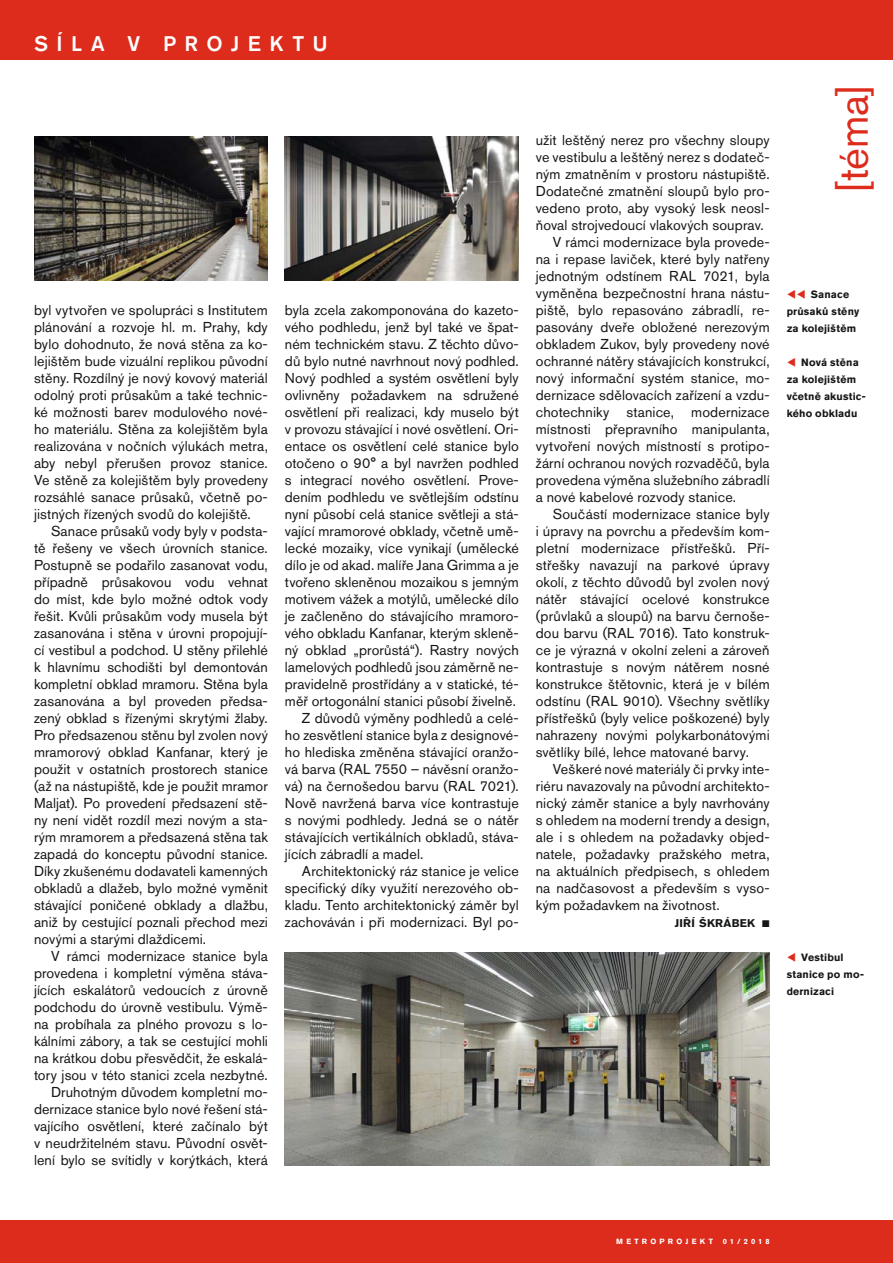
<style>
.page{position:relative;width:893px;height:1263px;background:#fff}
.page>*{position:absolute;margin:0;border:0;box-sizing:border-box;transform-origin:0 0}
.t1{font:42px "Akzidenz Grotesk CE";color:#dd2b1c}
.t2{font:500 21px "Akzidenz Grotesk CE";letter-spacing:.405em;color:#fff}
.t3{font:14.25px/17px "Akzidenz Grotesk CE";letter-spacing:.005em;color:#151616;text-align:justify}
.t4{font:700 11.1px "Akzidenz Grotesk CE";letter-spacing:.03em;color:#151616}
.t5{font:700 10.5px/17px "Akzidenz Grotesk CE";letter-spacing:.015em;color:#151616}
.t6{font:700 7.5px "Akzidenz Grotesk CE";letter-spacing:.43em;color:#fff}
.s1{color:#dd2b1c}
</style>
<div class="page">
<div style="left:0;top:0;width:893px;height:60px;background:#dd2b1c"></div>
<img style="left:285px;top:136px;width:234px;height:145px">
<img style="left:34px;top:136px;width:234px;height:145px">
<img style="left:285px;top:952px;width:485px;height:213px">
<div style="left:0;top:1220px;width:893px;height:43px;background:#dd2b1c"></div>
<h2 class="t2" style="left:34px;top:36px;width:295px">SÍLA V PROJEKTU</h2>
<p class="t3" style="left:34px;top:303px;width:235px">byl vytvořen ve spolupráci s Institutem plánování a rozvoje hl. m. Prahy, kdy bylo dohodnuto, že nová stěna za ko&shy;lejištěm bude vizuální replikou původní stěny. Rozdílný je nový kovový materiál odolný proti průsakům a také technic&shy;ké možnosti barev modulového nové&shy;ho materiálu. Stěna za kolejištěm byla realizována v nočních výlukách metra, aby nebyl přerušen provoz stanice.<br>Ve stěně za kolejištěm byly provedeny rozsáhlé sanace průsaků, včetně po&shy;jistných řízených svodů do kolejiště.</p>
<p class="t3" style="left:34px;top:524px;width:235px;text-indent:17px">Sanace průsaků vody byly v podsta&shy;tě řešeny ve všech úrovních stanice.<br>Postupně se podařilo zasanovat vodu, případně průsakovou vodu vehnat do míst, kde bylo možné odtok vody řešit. Kvůli průsakům vody musela být zasanována i stěna v úrovni propojují&shy;cí vestibul a podchod. U stěny přilehlé k hlavnímu schodišti byl demontován kompletní obklad mramoru. Stěna byla zasanována a byl proveden předsa&shy;zený obklad s řízenými skrytými žlaby.<br>Pro předsazenou stěnu byl zvolen nový mramorový obklad Kanfanar, který je použit v ostatních prostorech stanice (až na nástupiště, kde je použit mramor Maljat). Po provedení předsazení stě&shy;ny není vidět rozdíl mezi novým a sta&shy;rým mramorem a předsazená stěna tak zapadá do konceptu původní stanice.<br>Díky zkušenému dodavateli kamenných obkladů a dlažeb, bylo možné vyměnit stávající poničené obklady a dlažbu, aniž by cestující poznali přechod mezi novými a starými dlaždicemi.</p>
<p class="t3" style="left:34px;top:949px;width:235px;text-align:right">V rámci modernizace stanice byla provedena i kompletní výměna stáva&shy;jících eskalátorů vedoucích z úrovně podchodu do úrovně vestibulu. Výmě&shy;na probíhala za plného provozu s lo&shy;kálními zábory, a tak se cestující mohli na krátkou dobu přesvědčit, že eskalá&shy;tory jsou v této stanici zcela nezbytné.<br>Druhotným důvodem kompletní mo&shy;dernizace stanice bylo nové řešení stá&shy;vajícího osvětlení, které začínalo být v neudržitelném stavu. Původní osvět&shy;lení bylo se svítidly v korýtkách, která</p>
<p class="t3" style="left:285px;top:303px;width:235px">byla zcela zakomponována do kazeto-</p>
<p class="t3" style="left:285px;top:320px;width:235px">vého podhledu, jenž byl také ve špat-</p>
<p class="t3" style="left:285px;top:337px;width:235px">ném technickém stavu. Z těchto důvo-</p>
<p class="t3" style="left:285px;top:354px;width:235px">dů bylo nutné navrhnout nový podhled.</p>
<p class="t3" style="left:285px;top:371px;width:235px">Nový podhled a systém osvětlení byly</p>
<p class="t3" style="left:285px;top:388px;width:235px">ovlivněny požadavkem na sdružené</p>
<p class="t3" style="left:285px;top:405px;width:235px">osvětlení při realizaci, kdy muselo být</p>
<p class="t3" style="left:285px;top:422px;width:235px">v provozu stávající i nové osvětlení. Ori-</p>
<p class="t3" style="left:285px;top:439px;width:235px">entace os osvětlení celé stanice bylo</p>
<p class="t3" style="left:285px;top:456px;width:235px">otočeno o 90° a byl navržen podhled</p>
<p class="t3" style="left:285px;top:473px;width:235px">s integrací nového osvětlení. Prove-</p>
<p class="t3" style="left:285px;top:490px;width:235px">dením podhledu ve světlejším odstínu</p>
<p class="t3" style="left:285px;top:507px;width:235px">nyní působí celá stanice světleji a stá-</p>
<p class="t3" style="left:285px;top:524px;width:235px">vající mramorové obklady, včetně umě-</p>
<p class="t3" style="left:285px;top:541px;width:235px">lecké mozaiky, více vynikají (umělecké</p>
<p class="t3" style="left:285px;top:558px;width:235px">dílo je od akad. malíře Jana Grimma a je</p>
<p class="t3" style="left:285px;top:575px;width:235px">tvořeno skleněnou mozaikou s jemným</p>
<p class="t3" style="left:285px;top:592px;width:235px">motivem vážek a motýlů, umělecké dílo</p>
<p class="t3" style="left:285px;top:609px;width:235px">je začleněno do stávajícího mramoro-</p>
<p class="t3" style="left:285px;top:626px;width:235px">vého obkladu Kanfanar, kterým skleně-</p>
<p class="t3" style="left:285px;top:643px;width:235px">ný obklad „prorůstá“). Rastry nových</p>
<p class="t3" style="left:285px;top:660px;width:235px">lamelových podhledů jsou záměrně ne-</p>
<p class="t3" style="left:285px;top:677px;width:235px">pravidelně prostřídány a v statické, té-</p>
<p class="t3" style="left:285px;top:694px;width:233px">měř ortogonální stanici působí živelně.</p>
<p class="t3" style="left:302px;top:711px;width:218px">Z důvodů výměny podhledů a celé-</p>
<p class="t3" style="left:285px;top:728px;width:235px">ho zesvětlení stanice byla z designové-</p>
<p class="t3" style="left:285px;top:745px;width:235px">ho hlediska změněna stávající oranžo-</p>
<p class="t3" style="left:285px;top:762px;width:235px">vá barva (RAL 7550 – návěsní oranžo-</p>
<p class="t3" style="left:285px;top:779px;width:235px">vá) na černošedou barvu (RAL 7021).</p>
<p class="t3" style="left:285px;top:796px;width:235px">Nově navržená barva více kontrastuje</p>
<p class="t3" style="left:285px;top:813px;width:235px">s novými podhledy. Jedná se o nátěr</p>
<p class="t3" style="left:285px;top:830px;width:235px">stávajících vertikálních obkladů, stáva-</p>
<p class="t3" style="left:285px;top:847px;width:140px">jících zábradlí a madel.</p>
<p class="t3" style="left:302px;top:864px;width:218px">Architektonický ráz stanice je velice</p>
<p class="t3" style="left:285px;top:881px;width:235px">specifický díky využití nerezového ob-</p>
<p class="t3" style="left:285px;top:898px;width:235px">kladu. Tento architektonický záměr byl</p>
<p class="t3" style="left:285px;top:915px;width:235px">zachováván i při modernizaci. Byl po-</p>
<p class="t3" style="left:536px;top:133px;width:235px">užit leštěný nerez pro všechny sloupy</p>
<p class="t3" style="left:536px;top:150px;width:235px">ve vestibulu a leštěný nerez s dodateč-</p>
<p class="t3" style="left:536px;top:167px;width:235px">ným zmatněním v prostoru nástupiště.</p>
<p class="t3" style="left:536px;top:184px;width:235px">Dodatečné zmatnění sloupů bylo pro-</p>
<p class="t3" style="left:536px;top:201px;width:235px">vedeno proto, aby vysoký lesk neosl-</p>
<p class="t3" style="left:536px;top:218px;width:229px">ňoval strojvedoucí vlakových souprav.</p>
<p class="t3" style="left:553px;top:235px;width:218px">V rámci modernizace byla provede-</p>
<p class="t3" style="left:536px;top:252px;width:235px">na i repase laviček, které byly natřeny</p>
<p class="t3" style="left:536px;top:269px;width:235px">jednotným odstínem RAL 7021, byla</p>
<p class="t3" style="left:536px;top:286px;width:235px">vyměněna bezpečnostní hrana nástu-</p>
<p class="t3" style="left:536px;top:303px;width:235px">piště, bylo repasováno zábradlí, re-</p>
<p class="t3" style="left:536px;top:320px;width:235px">pasovány dveře obložené nerezovým</p>
<p class="t3" style="left:536px;top:337px;width:235px">obkladem Zukov, byly provedeny nové</p>
<p class="t3" style="left:536px;top:354px;width:235px">ochranné nátěry stávajících konstrukcí,</p>
<p class="t3" style="left:536px;top:371px;width:235px">nový informační systém stanice, mo-</p>
<p class="t3" style="left:536px;top:388px;width:235px">dernizace sdělovacích zařízení a vzdu-</p>
<p class="t3" style="left:536px;top:405px;width:235px">chotechniky stanice, modernizace</p>
<p class="t3" style="left:536px;top:422px;width:235px">místnosti přepravního manipulanta,</p>
<p class="t3" style="left:536px;top:439px;width:235px">vytvoření nových místností s protipo-</p>
<p class="t3" style="left:536px;top:456px;width:235px">žární ochranou nových rozvaděčů, byla</p>
<p class="t3" style="left:536px;top:473px;width:235px">provedena výměna služebního zábradlí</p>
<p class="t3" style="left:536px;top:490px;width:202px">a nové kabelové rozvody stanice.</p>
<p class="t3" style="left:553px;top:507px;width:218px">Součástí modernizace stanice byly</p>
<p class="t3" style="left:536px;top:524px;width:235px">i úpravy na povrchu a především kom-</p>
<p class="t3" style="left:536px;top:541px;width:235px">pletní modernizace přístřešků. Pří-</p>
<p class="t3" style="left:536px;top:558px;width:235px">střešky navazují na parkové úpravy</p>
<p class="t3" style="left:536px;top:575px;width:235px">okolí, z těchto důvodů byl zvolen nový</p>
<p class="t3" style="left:536px;top:592px;width:235px">nátěr stávající ocelové konstrukce</p>
<p class="t3" style="left:536px;top:609px;width:235px">(průvlaků a sloupů) na barvu černoše-</p>
<p class="t3" style="left:536px;top:626px;width:235px">dou barvu (RAL 7016). Tato konstruk-</p>
<p class="t3" style="left:536px;top:643px;width:235px">ce je výrazná v okolní zeleni a zároveň</p>
<p class="t3" style="left:536px;top:660px;width:235px">kontrastuje s novým nátěrem nosné</p>
<p class="t3" style="left:536px;top:677px;width:235px">konstrukce štětovnic, která je v bílém</p>
<p class="t3" style="left:536px;top:694px;width:235px">odstínu (RAL 9010). Všechny světlíky</p>
<p class="t3" style="left:536px;top:711px;width:235px">přístřešků (byly velice poškozené) byly</p>
<p class="t3" style="left:536px;top:728px;width:235px">nahrazeny novými polykarbonátovými</p>
<p class="t3" style="left:536px;top:745px;width:215px">světlíky bílé, lehce matované barvy.</p>
<p class="t3" style="left:553px;top:762px;width:218px">Veškeré nové materiály či prvky inte-</p>
<p class="t3" style="left:536px;top:779px;width:235px">riéru navazovaly na původní architekto-</p>
<p class="t3" style="left:536px;top:796px;width:235px">nický záměr stanice a byly navrhovány</p>
<p class="t3" style="left:536px;top:813px;width:235px">s ohledem na moderní trendy a design,</p>
<p class="t3" style="left:536px;top:830px;width:235px">ale i s ohledem na požadavky objed-</p>
<p class="t3" style="left:536px;top:847px;width:235px">natele, požadavky pražského metra,</p>
<p class="t3" style="left:536px;top:864px;width:235px">na aktuálních předpisech, s ohledem</p>
<p class="t3" style="left:536px;top:881px;width:235px">na nadčasovost a především s vyso-</p>
<p class="t3" style="left:536px;top:898px;width:185px">kým požadavkem na životnost.</p>
<p class="t4" style="left:675px;top:919px;width:96px">JIŘÍ ŠKRÁBEK ■</p>
<h1 class="t1" style="left:838px;top:192px;width:108px;rotate:-90deg">[téma]</h1>
<p class="t5" style="left:787px;top:287px;width:74px"><span class="s1">▼▼</span> Sanace průsaků stěny za kolejištěm</p>
<p class="t5" style="left:787px;top:355px;width:81px"><span class="s1">▼</span> Nová stěna za kolejištěm včetně akustic&shy;kého obkladu</p>
<p class="t5" style="left:787px;top:950px;width:79px"><span class="s1">▼</span> Vestibul stanice po mo&shy;dernizaci</p>
<p class="t6" style="left:616px;top:1238px;width:98px">METROPROJEKT</p>
<p class="t6" style="left:723px;top:1238px;width:48px">01/2018</p>
</div>
